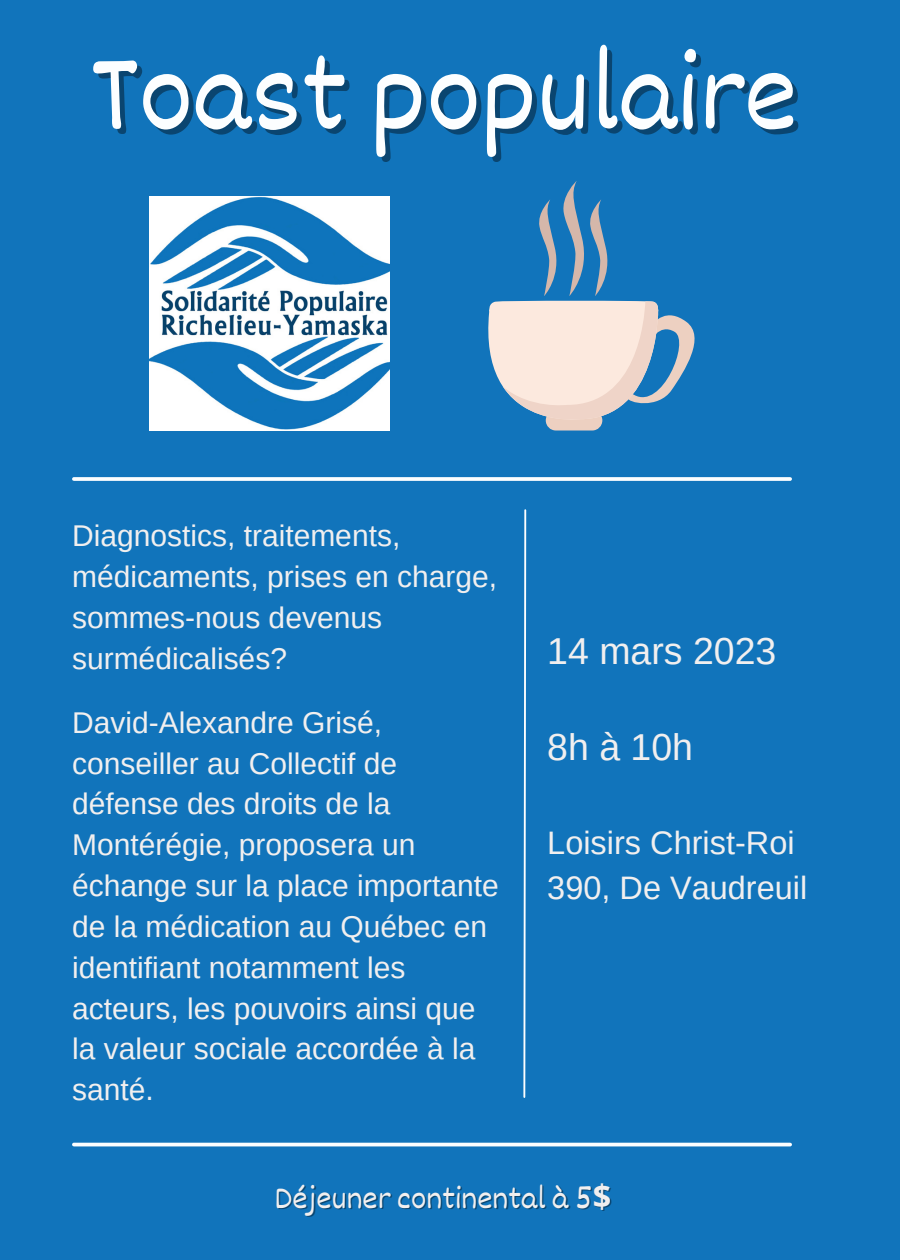
<style>
.page{position:relative;width:900px;height:1260px;background:#1174bb}
.page>*{position:absolute;margin:0;border:0;box-sizing:border-box;transform-origin:0 0}
.t1{font:115px "Dekko";color:#fcfeff}
.t2{font:37.5px "Arimo";color:#f1efef}
.t3{font:32.5px/45px "Arimo";color:#f1efef}
.t4{font:32.5px "Dekko";color:#f1efef}
.t5{font:30px/40.8px "Arimo";color:#f1efef}
.s1{font-family:"Noto Sans";font-weight:700}
</style>
<div class="page">
<svg style="left:523px;top:509px;width:4px;height:589px"></svg>
<svg style="left:74px;top:477px;width:716px;height:4px"></svg>
<hr style="left:74px;top:1143px;width:716px;height:3px;background:#fcfeff">
<img style="left:150px;top:196px;width:240px;height:235px">
<svg style="left:488px;top:181px;width:207px;height:250px"></svg>
<h1 class="t1" style="left:90px;top:21px;width:709px">Toast populaire</h1>
<p class="t5" style="left:72px;top:515px;width:426px">Diagnostics, traitements, médicaments, prises en charge, sommes-nous devenus surmédicalisés?</p>
<p class="t5" style="left:72px;top:702px;width:428px">David-Alexandre Grisé, conseiller au Collectif de défense des droits de la<br>Montérégie, proposera un échange sur la place importante de la médication au Québec en identifiant notamment les acteurs, les pouvoirs ainsi que la valeur sociale accordée à la santé.</p>
<p class="t2" style="left:547px;top:630px;width:231px">14 mars 2023</p>
<p class="t2" style="left:547px;top:726px;width:147px">8h à 10h</p>
<p class="t3" style="left:547px;top:820px;width:262px">Loisirs Christ-Roi<br>390, De Vaudreuil</p>
<p class="t4" style="left:275px;top:1178px;width:338px">Déjeuner continental à 5<span class="s1">$</span></p>
</div>
